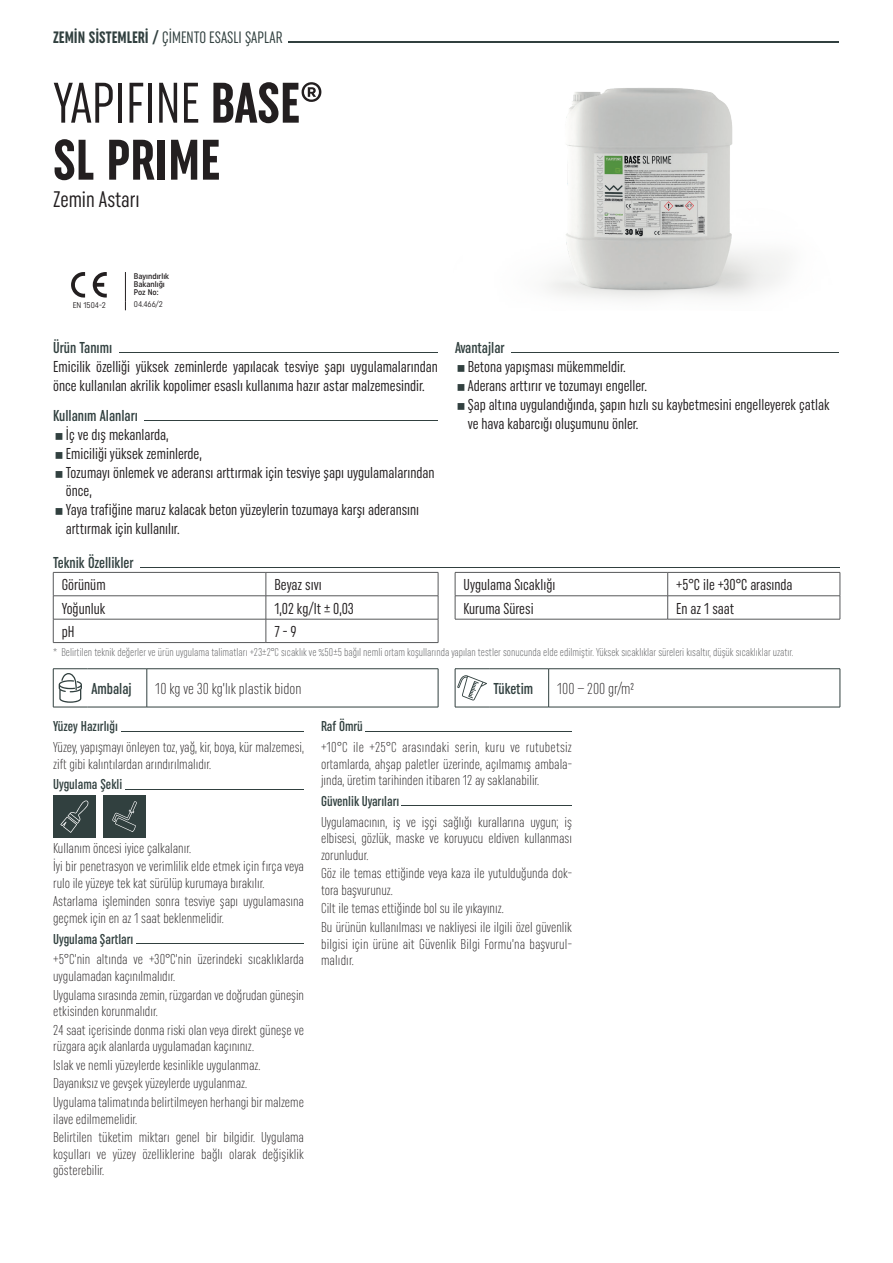
<style>
.page{position:relative;width:893px;height:1263px;background:#fff}
.page>*{position:absolute;margin:0;border:0;box-sizing:border-box;transform-origin:0 0}
.t1{font:extra-condensed 57px "Uniform";color:#231f20}
.t2{font:700 extra-condensed 57px "Uniform";color:#231f20}
.t3{font:extra-condensed 22.5px "Uniform";color:#231f20}
.t4{font:extra-condensed 16.5px "Uniform";color:#31403f}
.t5{font:extra-condensed 15.75px/18.9px "Uniform";color:#231f20}
.t6{font:500 extra-condensed 15.75px "Uniform";color:#31403f}
.t7{font:300 extra-condensed 15.75px "Uniform";color:#231f20}
.t8{font:300 extra-condensed 14.25px/16.5px "Uniform";color:#231f20}
.t9{font:500 extra-condensed 14.25px "Uniform";color:#31403f}
.t10{font:300 extra-condensed 11.25px "Uniform";color:#57585a}
.t11{font:500 8.25px "Uniform Condensed";color:#231f20}
.t12{font:8.25px "Uniform Condensed";color:#231f20}
.s1{font-weight:700}
</style>
<div class="page">
<hr style="left:121px;top:731px;width:183px;height:1px;background:#31403f">
<hr style="left:125px;top:789px;width:179px;height:1px;background:#31403f">
<div style="left:53px;top:795px;width:43px;height:43px;background:#31403f"></div>
<svg style="left:60px;top:800px;width:29px;height:33px"></svg>
<div style="left:103px;top:795px;width:43px;height:43px;background:#31403f"></div>
<svg style="left:112px;top:801px;width:25px;height:31px"></svg>
<hr style="left:136px;top:943px;width:168px;height:1px;background:#31403f">
<hr style="left:366px;top:731px;width:206px;height:1px;background:#31403f">
<hr style="left:402px;top:805px;width:170px;height:1px;background:#31403f">
<hr style="left:53px;top:669px;width:1px;height:38px;background:#31403f">
<hr style="left:53px;top:668px;width:34px;height:1px;background:#31403f">
<hr style="left:53px;top:707px;width:34px;height:1px;background:#31403f">
<hr style="left:87px;top:668px;width:60px;height:1px;background:#31403f">
<hr style="left:87px;top:707px;width:60px;height:1px;background:#31403f">
<hr style="left:147px;top:668px;width:291px;height:1px;background:#31403f">
<hr style="left:147px;top:669px;width:1px;height:38px;background:#31403f">
<hr style="left:438px;top:669px;width:1px;height:38px;background:#31403f">
<hr style="left:147px;top:707px;width:291px;height:1px;background:#31403f">
<svg style="left:59px;top:673px;width:23px;height:30px"></svg>
<hr style="left:455px;top:669px;width:1px;height:38px;background:#31403f">
<hr style="left:455px;top:668px;width:34px;height:1px;background:#31403f">
<hr style="left:455px;top:707px;width:34px;height:1px;background:#31403f">
<hr style="left:489px;top:668px;width:60px;height:1px;background:#31403f">
<hr style="left:489px;top:707px;width:60px;height:1px;background:#31403f">
<hr style="left:549px;top:668px;width:291px;height:1px;background:#31403f">
<hr style="left:548px;top:669px;width:1px;height:38px;background:#31403f">
<hr style="left:840px;top:669px;width:1px;height:38px;background:#31403f">
<hr style="left:549px;top:707px;width:291px;height:1px;background:#31403f">
<svg style="left:457px;top:675px;width:30px;height:25px"></svg>
<hr style="left:53px;top:572px;width:213px;height:1px;background:#57585a">
<hr style="left:266px;top:572px;width:172px;height:1px;background:#57585a">
<hr style="left:53px;top:595px;width:213px;height:1px;background:#57585a">
<hr style="left:266px;top:595px;width:172px;height:1px;background:#57585a">
<hr style="left:53px;top:619px;width:213px;height:1px;background:#57585a">
<svg style="left:53px;top:572px;width:1px;height:70px"></svg>
<hr style="left:266px;top:619px;width:172px;height:1px;background:#57585a">
<svg style="left:266px;top:572px;width:1px;height:70px"></svg>
<svg style="left:438px;top:572px;width:1px;height:70px"></svg>
<hr style="left:53px;top:642px;width:213px;height:1px;background:#57585a">
<hr style="left:266px;top:642px;width:172px;height:1px;background:#57585a">
<hr style="left:455px;top:572px;width:213px;height:1px;background:#57585a">
<hr style="left:668px;top:572px;width:172px;height:1px;background:#57585a">
<hr style="left:455px;top:595px;width:213px;height:1px;background:#57585a">
<svg style="left:455px;top:572px;width:1px;height:47px"></svg>
<hr style="left:668px;top:595px;width:172px;height:1px;background:#57585a">
<svg style="left:667px;top:572px;width:1px;height:47px"></svg>
<svg style="left:840px;top:572px;width:1px;height:47px"></svg>
<hr style="left:455px;top:619px;width:213px;height:1px;background:#57585a">
<hr style="left:668px;top:619px;width:172px;height:1px;background:#57585a">
<hr style="left:140px;top:567px;width:700px;height:1px;background:#31403f">
<hr style="left:511px;top:352px;width:327px;height:1px;background:#31403f">
<hr style="left:119px;top:352px;width:319px;height:1px;background:#31403f">
<hr style="left:144px;top:420px;width:294px;height:1px;background:#31403f">
<img style="left:547px;top:88px;width:239px;height:212px">
<hr style="left:289px;top:41px;width:550px;height:2px;background:#31403f">
<hr style="left:125px;top:272px;width:1px;height:30px;background:#231f20">
<svg style="left:71px;top:272px;width:14px;height:26px"></svg>
<svg style="left:93px;top:272px;width:14px;height:26px"></svg>
<p class="t4" style="left:53px;top:27px;width:231px"><span class="s1">ZEMİN SİSTEMLERİ /</span> ÇİMENTO ESASLI ŞAPLAR</p>
<p class="t1" style="left:53px;top:70px;width:271px">YAPIFINE <span class="s1">BASE®</span></p>
<p class="t2" style="left:53px;top:127px;width:168px">SL PRIME</p>
<p class="t3" style="left:53px;top:186px;width:88px">Zemin Astarı</p>
<p class="t11" style="left:134px;top:271px;width:37px">Bayındırlık</p>
<p class="t11" style="left:134px;top:279px;width:32px">Bakanlığı</p>
<p class="t11" style="left:134px;top:287px;width:26px">Poz No:</p>
<p class="t12" style="left:73px;top:301px;width:35px">EN 1504-2</p>
<p class="t12" style="left:134px;top:299px;width:30px">04.466/2</p>
<p class="t6" style="left:53px;top:338px;width:61px">Ürün Tanımı</p>
<p class="t5" style="left:53px;top:357px;width:386px">Emicilik özelliği yüksek zeminlerde yapılacak tesviye şapı uygulamalarından önce kullanılan akrilik kopolimer esaslı kullanıma hazır astar malzemesindir.</p>
<p class="t6" style="left:53px;top:406px;width:86px">Kullanım Alanları</p>
<p class="t5" style="left:66px;top:425px;width:104px">İç ve dış mekanlarda,</p>
<p class="t5" style="left:66px;top:444px;width:138px">Emiciliği yüksek zeminlerde,</p>
<p class="t5" style="left:66px;top:462px;width:370px">Tozumayı önlemek ve aderansı arttırmak için tesviye şapı uygulamalarından önce,</p>
<p class="t5" style="left:66px;top:500px;width:355px">Yaya trafiğine maruz kalacak beton yüzeylerin tozumaya karşı aderansını arttırmak için kullanılır.</p>
<p class="t6" style="left:53px;top:553px;width:82px">Teknik Özellikler</p>
<p class="t5" style="left:62px;top:575px;width:45px">Görünüm</p>
<p class="t5" style="left:274px;top:575px;width:49px">Beyaz sıvı</p>
<p class="t5" style="left:62px;top:599px;width:45px">Yoğunluk</p>
<p class="t5" style="left:274px;top:599px;width:81px">1,02 kg/lt ± 0,03</p>
<p class="t5" style="left:62px;top:622px;width:14px">pH</p>
<p class="t5" style="left:274px;top:622px;width:24px">7 - 9</p>
<p class="t6" style="left:455px;top:338px;width:51px">Avantajlar</p>
<p class="t5" style="left:468px;top:357px;width:159px">Betona yapışması mükemmeldir.</p>
<p class="t5" style="left:468px;top:376px;width:181px">Aderans arttırır ve tozumayı engeller.</p>
<p class="t5" style="left:468px;top:395px;width:363px">Şap altına uygulandığında, şapın hızlı su kaybetmesini engelleyerek çatlak ve hava kabarcığı oluşumunu önler.</p>
<p class="t5" style="left:464px;top:575px;width:93px">Uygulama Sıcaklığı</p>
<p class="t5" style="left:676px;top:575px;width:118px">+5°C ile +30°C arasında</p>
<p class="t5" style="left:464px;top:599px;width:71px">Kuruma Süresi</p>
<p class="t5" style="left:676px;top:599px;width:60px">En az 1 saat</p>
<p class="t10" style="left:53px;top:645px;width:742px">* Belirtilen teknik değerler ve ürün uygulama talimatları +23±2°C sıcaklık ve %50±5 bağıl nemli ortam koşullarında yapılan testler sonucunda elde edilmiştir. Yüksek sıcaklıklar süreleri kısaltır, düşük sıcaklıklar uzatır.</p>
<p class="t6" style="left:92px;top:680px;width:42px">Ambalaj</p>
<p class="t7" style="left:155px;top:679px;width:148px">10 kg ve 30 kg’lık plastik bidon</p>
<p class="t6" style="left:493px;top:680px;width:41px">Tüketim</p>
<p class="t7" style="left:557px;top:679px;width:79px">100 – 200 gr/m²</p>
<p class="t9" style="left:53px;top:718px;width:66px">Yüzey Hazırlığı</p>
<p class="t8" style="left:53px;top:739px;width:252px">Yüzey, yapışmayı önleyen toz, yağ, kir, boya, kür malzemesi, zift gibi kalıntılardan arındırılmalıdır.</p>
<p class="t9" style="left:53px;top:776px;width:71px">Uygulama Şekli</p>
<p class="t8" style="left:53px;top:839px;width:139px">Kullanım öncesi iyice çalkalanır.</p>
<p class="t8" style="left:53px;top:858px;width:252px">İyi bir penetrasyon ve verimlilik elde etmek için fırça veya rulo ile yüzeye tek kat sürülüp kurumaya bırakılır.</p>
<p class="t8" style="left:53px;top:893px;width:252px">Astarlama işleminden sonra tesviye şapı uygulamasına geçmek için en az 1 saat beklenmelidir.</p>
<p class="t9" style="left:53px;top:930px;width:82px">Uygulama Şartları</p>
<p class="t8" style="left:53px;top:951px;width:252px">+5°C’nin altında ve +30°C’nin üzerindeki sıcaklıklarda uygulamadan kaçınılmalıdır.</p>
<p class="t8" style="left:53px;top:986px;width:252px">Uygulama sırasında zemin, rüzgardan ve doğrudan güneşin etkisinden korunmalıdır.</p>
<p class="t8" style="left:53px;top:1021px;width:252px">24 saat içerisinde donma riski olan veya direkt güneşe ve rüzgara açık alanlarda uygulamadan kaçınınız.</p>
<p class="t8" style="left:53px;top:1056px;width:209px">Islak ve nemli yüzeylerde kesinlikle uygulanmaz.</p>
<p class="t8" style="left:53px;top:1075px;width:196px">Dayanıksız ve gevşek yüzeylerde uygulanmaz.</p>
<p class="t8" style="left:53px;top:1094px;width:252px">Uygulama talimatında belirtilmeyen herhangi bir malzeme ilave edilmemelidir.</p>
<p class="t8" style="left:53px;top:1129px;width:252px;text-align:justify">Belirtilen tüketim miktarı genel bir bilgidir. Uygulama koşulları ve yüzey özelliklerine bağlı olarak değişiklik gösterebilir.</p>
<p class="t9" style="left:321px;top:718px;width:43px">Raf Ömrü</p>
<p class="t8" style="left:321px;top:739px;width:252px;text-align:justify">+10°C ile +25°C arasındaki serin, kuru ve rutubetsiz ortamlarda, ahşap paletler üzerinde, açılmamış ambala&shy;jında, üretim tarihinden itibaren 12 ay saklanabilir.</p>
<p class="t9" style="left:321px;top:793px;width:80px">Güvenlik Uyarıları</p>
<p class="t8" style="left:321px;top:813px;width:252px;text-align:justify">Uygulamacının, iş ve işçi sağlığı kurallarına uygun; iş elbisesi, gözlük, maske ve koruyucu eldiven kullanması zorunludur.</p>
<p class="t8" style="left:321px;top:865px;width:252px">Göz ile temas ettiğinde veya kaza ile yutulduğunda dok&shy;tora başvurunuz.</p>
<p class="t8" style="left:321px;top:900px;width:184px">Cilt ile temas ettiğinde bol su ile yıkayınız.</p>
<p class="t8" style="left:321px;top:918px;width:252px;text-align:justify">Bu ürünün kullanılması ve nakliyesi ile ilgili özel güvenlik bilgisi için ürüne ait Güvenlik Bilgi Formu’na başvurul&shy;malıdır.</p>
</div>
